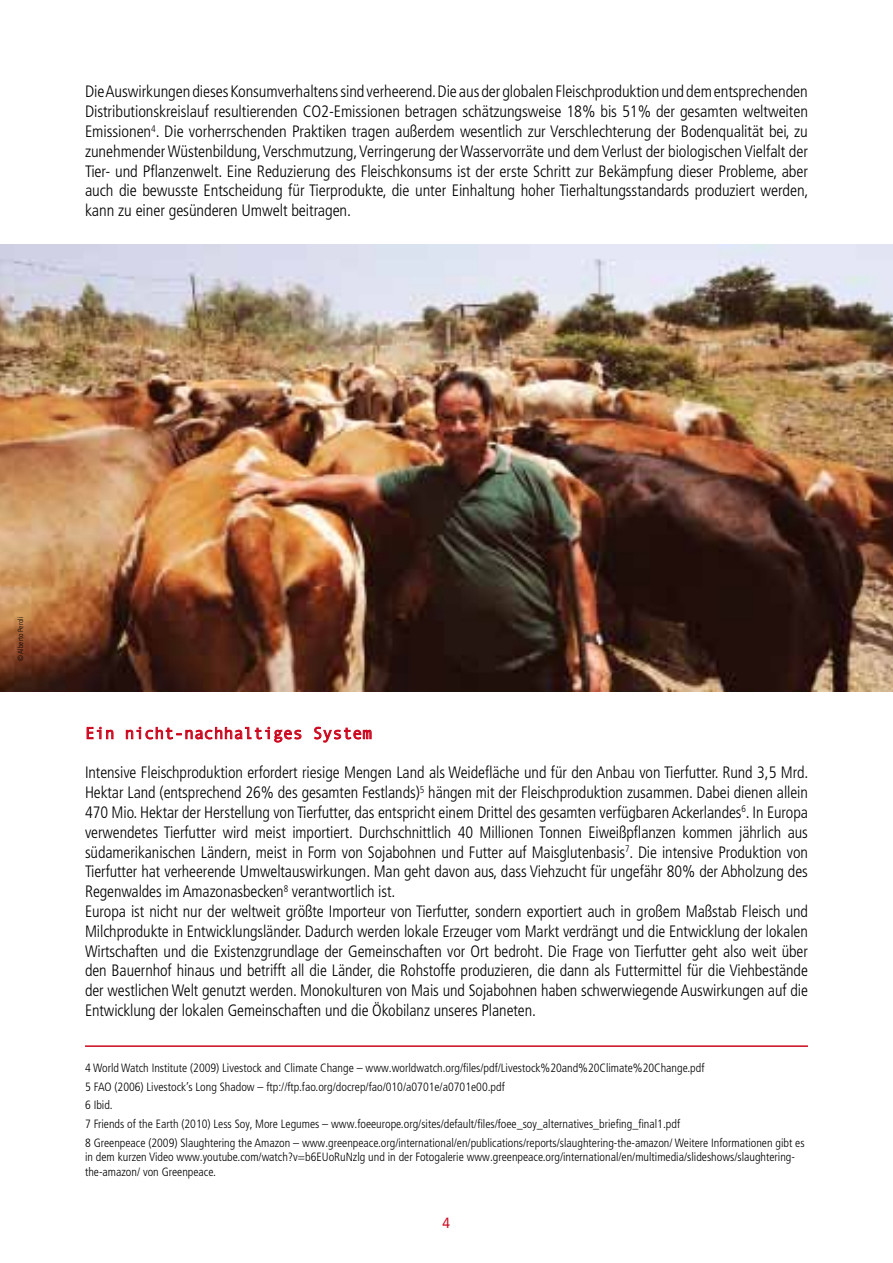
<style>
.page{position:relative;width:893px;height:1263px;background:#fff}
.page>*{position:absolute;margin:0;border:0;box-sizing:border-box;transform-origin:0 0}
.t1{font:300 condensed 16.5px/19.8px "Frutiger LT Pro";letter-spacing:-.005em;color:#000;text-align:justify}
.t2{font:16.5px "Andale Mono";color:#cd071e}
.t3{font:15px "Andale Mono";color:#cd071e}
.t4{font:300 condensed 12px/18.6px "Frutiger LT Pro";color:#000}
.t5{font:300 condensed 7.5px "Frutiger LT Pro";color:#000}
</style>
<div class="page">
<img style="left:0;top:244px;width:893px;height:447px">
<hr style="left:85px;top:1045px;width:723px;height:2px;background:#cd071e">
<svg style="left:86px;top:726px;width:28px;height:14px"></svg>
<svg style="left:125px;top:726px;width:177px;height:17px"></svg>
<svg style="left:314px;top:726px;width:58px;height:17px"></svg>
<p class="t1" style="left:85px;top:82px;width:725px">Die Auswirkungen dieses Konsumverhaltens sind verheerend. Die aus der globalen Fleischproduktion und dem entsprechenden Distributionskreislauf resultierenden CO2-Emissionen betragen schätzungsweise 18% bis 51% der gesamten weltweiten Emissionen<sup>4</sup>. Die vorherrschenden Praktiken tragen außerdem wesentlich zur Verschlechterung der Bodenqualität bei, zu zunehmender Wüstenbildung, Verschmutzung, Verringerung der Wasservorräte und dem Verlust der biologischen Vielfalt der Tier- und Pflanzenwelt. Eine Reduzierung des Fleischkonsums ist der erste Schritt zur Bekämpfung dieser Probleme, aber auch die bewusste Entscheidung für Tierprodukte, die unter Einhaltung hoher Tierhaltungsstandards produziert werden, kann zu einer gesünderen Umwelt beitragen.</p>
<p class="t5" style="left:16px;top:661px;width:46px;rotate:-90deg">© Alberto Peroli</p>
<p class="t2" style="left:85px;top:722px;width:289px">E in nicht-nachhaltiges System</p>
<p class="t1" style="left:85px;top:763px;width:725px;text-align:left">Intensive Fleischproduktion erfordert riesige Mengen Land als Weidefläche und für den Anbau von Tierfutter. Rund 3,5 Mrd.<br>Hektar Land (entsprechend 26% des gesamten Festlands)<sup>5</sup> hängen mit der Fleischproduktion zusammen. Dabei dienen allein 470 Mio. Hektar der Herstellung von Tierfutter, das entspricht einem Drittel des gesamten verfügbaren Ackerlandes<sup>6</sup>. In Europa verwendetes Tierfutter wird meist importiert. Durchschnittlich 40 Millionen Tonnen Eiweißpflanzen kommen jährlich aus südamerikanischen Ländern, meist in Form von Sojabohnen und Futter auf Maisglutenbasis<sup>7</sup>. Die intensive Produktion von Tierfutter hat verheerende Umweltauswirkungen. Man geht davon aus, dass Viehzucht für ungefähr 80% der Abholzung des Regenwaldes im Amazonasbecken<sup>8</sup> verantwortlich ist.<br>Europa ist nicht nur der weltweit größte Importeur von Tierfutter, sondern exportiert auch in großem Maßstab Fleisch und Milchprodukte in Entwicklungsländer. Dadurch werden lokale Erzeuger vom Markt verdrängt und die Entwicklung der lokalen Wirtschaften und die Existenzgrundlage der Gemeinschaften vor Ort bedroht. Die Frage von Tierfutter geht also weit über den Bauernhof hinaus und betrifft all die Länder, die Rohstoffe produzieren, die dann als Futtermittel für die Viehbestände der westlichen Welt genutzt werden. Monokulturen von Mais und Sojabohnen haben schwerwiegende Auswirkungen auf die Entwicklung der lokalen Gemeinschaften und die Ökobilanz unseres Planeten.</p>
<p class="t4" style="left:85px;top:1059px;width:721px">4 World Watch Institute (2009) Livestock and Climate Change – www.worldwatch.org/files/pdf/Livestock%20and%20Climate%20Change.pdf<br>5 FAO (2006) Livestock’s Long Shadow – ftp://ftp.fao.org/docrep/fao/010/a0701e/a0701e00.pdf<br>6 Ibid.<br>7 Friends of the Earth (2010) Less Soy, More Legumes – www.foeeurope.org/sites/default/files/foee_soy_alternatives_briefing_final1.pdf<br>8 Greenpeace (2009) Slaughtering the Amazon – www.greenpeace.org/international/en/publications/reports/slaughtering-the-amazon/ Weitere Informationen gibt es</p>
<p class="t4" style="left:85px;top:1150px;width:711px;line-height:14.4px">in dem kurzen Video www.youtube.com/watch?v=b6EUoRuNzlg und in der Fotogalerie www.greenpeace.org/international/en/multimedia/slideshows/slaughtering&shy;the-amazon/ von Greenpeace.</p>
<p class="t3" style="left:442px;top:1213px;width:10px">4</p>
</div>
